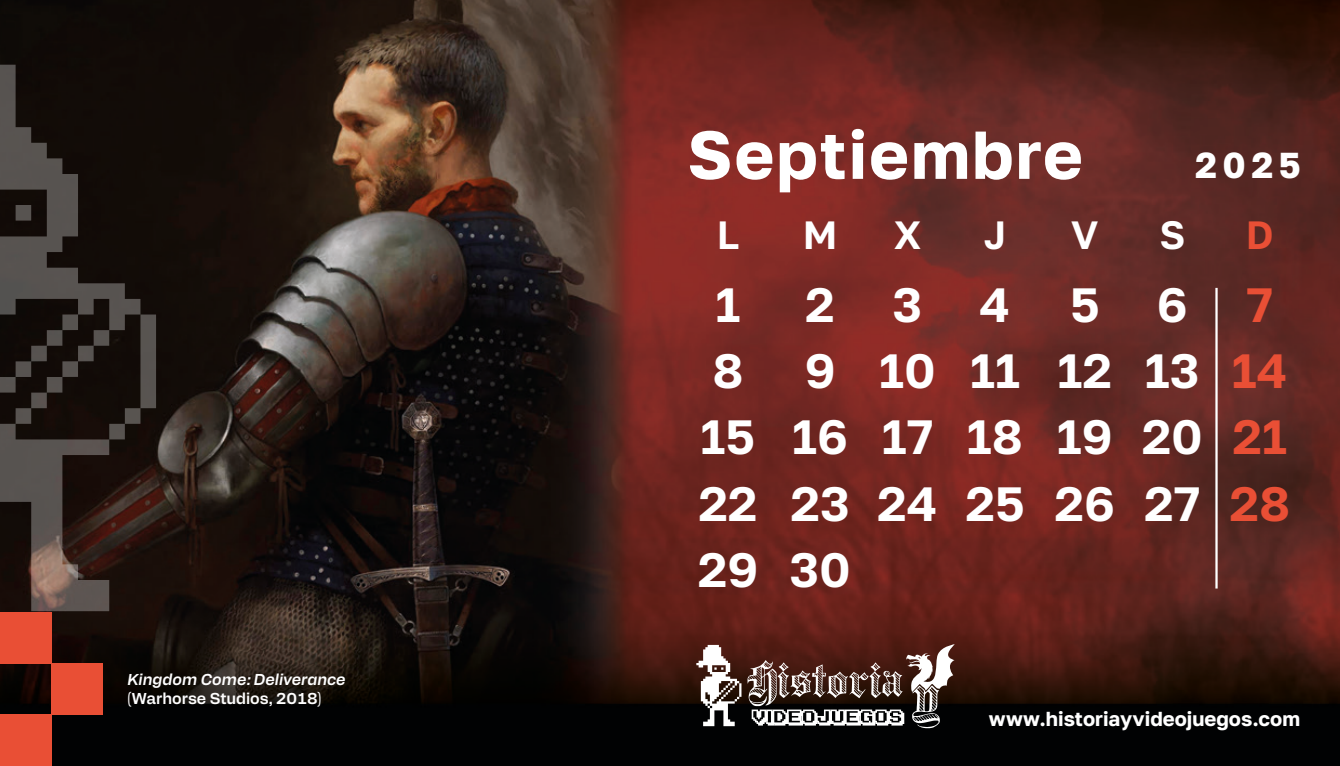
<style>
.page{position:relative;width:1340px;height:766px;background:#fff}
.page>*{position:absolute;margin:0;border:0;box-sizing:border-box;transform-origin:0 0}
.MES{font:700 67.5px "Golos Text";letter-spacing:.03em;color:#fff}
.MES-DIAS{font:600 47.93px "Golos Text";color:#fff}
.SEMANA{font:600 39.38px "Golos Text";color:#fff}
.SEMANA-2{font:600 39.38px "Golos Text";color:#e94f35}
.AÑO{font:700 36px "Golos Text";color:#fff}
.t1{font:700 20.25px "Golos Text";color:#fff}
.pie{font:italic 600 15.75px/18.9px "Alfabet";color:#fff}
.s1{font-style:normal}
.s2{color:#e94f35}
</style>
<div class="page">
<img style="left:0;top:0;width:1339px;height:765px">
<svg style="left:696px;top:644px;width:45px;height:82px"></svg>
<svg style="left:747px;top:644px;width:207px;height:84px"></svg>
<div style="left:0;top:714px;width:51px;height:51px;background:#e94f35"></div>
<div style="left:51px;top:663px;width:51px;height:51px;background:#e94f35"></div>
<div style="left:0;top:612px;width:51px;height:51px;background:#e94f35"></div>
<hr style="left:1215px;top:288px;width:2px;height:300px;background:#fff">
<svg style="left:0;top:49px;width:156px;height:562px;background:#2b231f"></svg>
<p class="pie" style="left:128px;top:668px;width:219px">Kingdom Come: Deliverance <span class="s1">(Warhorse Studios, 2018)</span></p>
<p class="MES" style="left:687px;top:114px;width:397px">Septiembre</p>
<p class="AÑO" style="left:1195px;top:144px;width:107px">2025</p>
<p class="SEMANA" style="left:716px;top:211px;width:24px">L</p>
<p class="SEMANA" style="left:802px;top:211px;width:36px">M</p>
<p class="SEMANA" style="left:893px;top:211px;width:29px">X</p>
<p class="SEMANA" style="left:983px;top:211px;width:24px">J</p>
<p class="SEMANA" style="left:1071px;top:211px;width:29px">V</p>
<p class="SEMANA" style="left:1159px;top:211px;width:27px">S</p>
<p class="SEMANA-2" style="left:1245px;top:211px;width:29px">D</p>
<p class="MES-DIAS" style="left:715px;top:276px;width:26px">1</p>
<p class="MES-DIAS" style="left:805px;top:276px;width:469px">23456<span class="s2">7</span></p>
<p class="MES-DIAS" style="left:712px;top:342px;width:33px">8</p>
<p class="MES-DIAS" style="left:804px;top:342px;width:484px">9 10 11 12 13 <span class="s2">14</span></p>
<p class="MES-DIAS" style="left:700px;top:408px;width:588px">15 16 17 18 19 20 <span class="s2">21</span></p>
<p class="MES-DIAS" style="left:698px;top:474px;width:593px">22 23 24 25 26 27 <span class="s2">28</span></p>
<p class="MES-DIAS" style="left:697px;top:540px;width:155px">29 30</p>
<p class="t1" style="left:988px;top:706px;width:313px">www.historiayvideojuegos.com</p>
</div>
